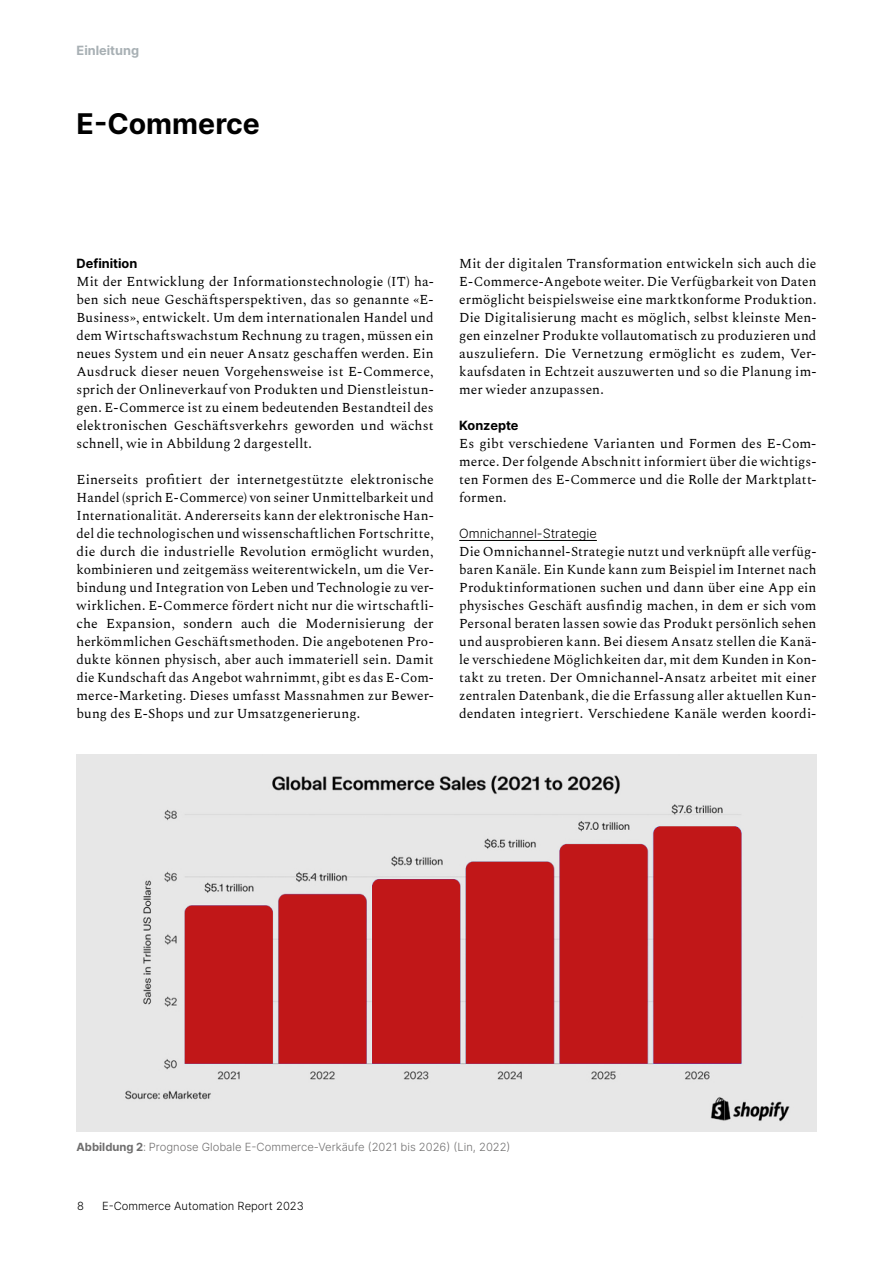
<style>
.page{position:relative;width:893px;height:1263px;background:#fff}
.page>*{position:absolute;margin:0;border:0;box-sizing:border-box;transform-origin:0 0}
.t1{font:700 28.5px "Inter";color:#000}
.t2{font:13.5px/18px "Spectral";letter-spacing:.005em;color:#000;text-align:justify}
.t3{font:300 12.75px "Inter";color:#000}
.t4{font:700 12.75px "Inter";color:#000}
.t5{font:700 12.75px "Inter";color:#a8b0b4}
.t6{font:300 11.25px "Inter";color:#706f6f}
.t7{font:300 11.25px "Inter";color:#000}
.s1{font-weight:700}
</style>
<div class="page">
<img style="left:77px;top:754px;width:739px;height:377px">
<hr style="left:459px;top:540px;width:138px;height:1px;background:#000">
<p class="t5" style="left:77px;top:41px;width:64px">Einleitung</p>
<h1 class="t1" style="left:77px;top:103px;width:185px">E-Commerce</h1>
<p class="t4" style="left:77px;top:254px;width:62px">Definition</p>
<p class="t2" style="left:77px;top:272px;width:359px">Mit der Entwicklung der Informationstechnologie (IT) ha&shy;ben sich neue Geschäftsperspektiven, das so genannte «E-Business», entwickelt. Um dem internationalen Handel und dem Wirtschaftswachstum Rechnung zu tragen, müssen ein neues System und ein neuer Ansatz geschaffen werden. Ein Ausdruck dieser neuen Vorgehensweise ist E-Commerce, sprich der Onlineverkauf von Produkten und Dienstleistun&shy;gen. E-Commerce ist zu einem bedeutenden Bestandteil des elektronischen Geschäftsverkehrs geworden und wächst schnell, wie in Abbildung 2 dargestellt.</p>
<p class="t2" style="left:77px;top:470px;width:359px">Einerseits profitiert der internetgestützte elektronische Handel (sprich E-Commerce) von seiner Unmittelbarkeit und Internationalität. Andererseits kann der elektronische Han&shy;del die technologischen und wissenschaftlichen Fortschritte, die durch die industrielle Revolution ermöglicht wurden, kombinieren und zeitgemäss weiterentwickeln, um die Ver&shy;bindung und Integration von Leben und Technologie zu ver&shy;wirklichen. E-Commerce fördert nicht nur die wirtschaftli&shy;che Expansion, sondern auch die Modernisierung der herkömmlichen Geschäftsmethoden. Die angebotenen Pro&shy;dukte können physisch, aber auch immateriell sein. Damit die Kundschaft das Angebot wahrnimmt, gibt es das E-Com&shy;merce-Marketing. Dieses umfasst Massnahmen zur Bewer&shy;bung des E-Shops und zur Umsatzgenerierung.</p>
<p class="t2" style="left:459px;top:254px;width:359px">Mit der digitalen Transformation entwickeln sich auch die E-Commerce-Angebote weiter. Die Verfügbarkeit von Daten ermöglicht beispielsweise eine marktkonforme Produktion.<br>Die Digitalisierung macht es möglich, selbst kleinste Men&shy;gen einzelner Produkte vollautomatisch zu produzieren und auszuliefern. Die Vernetzung ermöglicht es zudem, Ver&shy;kaufsdaten in Echtzeit auszuwerten und so die Planung im&shy;mer wieder anzupassen.</p>
<p class="t4" style="left:459px;top:416px;width:61px">Konzepte</p>
<p class="t2" style="left:459px;top:434px;width:359px">Es gibt verschiedene Varianten und Formen des E-Com&shy;merce. Der folgende Abschnitt informiert über die wichtigs&shy;ten Formen des E-Commerce und die Rolle der Marktplatt&shy;formen.</p>
<p class="t3" style="left:459px;top:524px;width:139px">Omnichannel-Strategie</p>
<p class="t2" style="left:459px;top:542px;width:359px">Die Omnichannel-Strategie nutzt und verknüpft alle verfüg&shy;baren Kanäle. Ein Kunde kann zum Beispiel im Internet nach Produktinformationen suchen und dann über eine App ein physisches Geschäft ausfindig machen, in dem er sich vom Personal beraten lassen sowie das Produkt persönlich sehen und ausprobieren kann. Bei diesem Ansatz stellen die Kanä&shy;le verschiedene Möglichkeiten dar, mit dem Kunden in Kon&shy;takt zu treten. Der Omnichannel-Ansatz arbeitet mit einer zentralen Datenbank, die die Erfassung aller aktuellen Kun&shy;dendaten integriert. Verschiedene Kanäle werden koordi-</p>
<p class="t6" style="left:77px;top:1138px;width:435px"><span class="s1">Abbildung 2</span>: Prognose Globale E-Commerce-Verkäufe (2021 bis 2026) (Lin, 2022)</p>
<p class="t7" style="left:77px;top:1198px;width:8px">8</p>
<p class="t7" style="left:102px;top:1198px;width:203px">E-Commerce Automation Report 2023</p>
</div>
